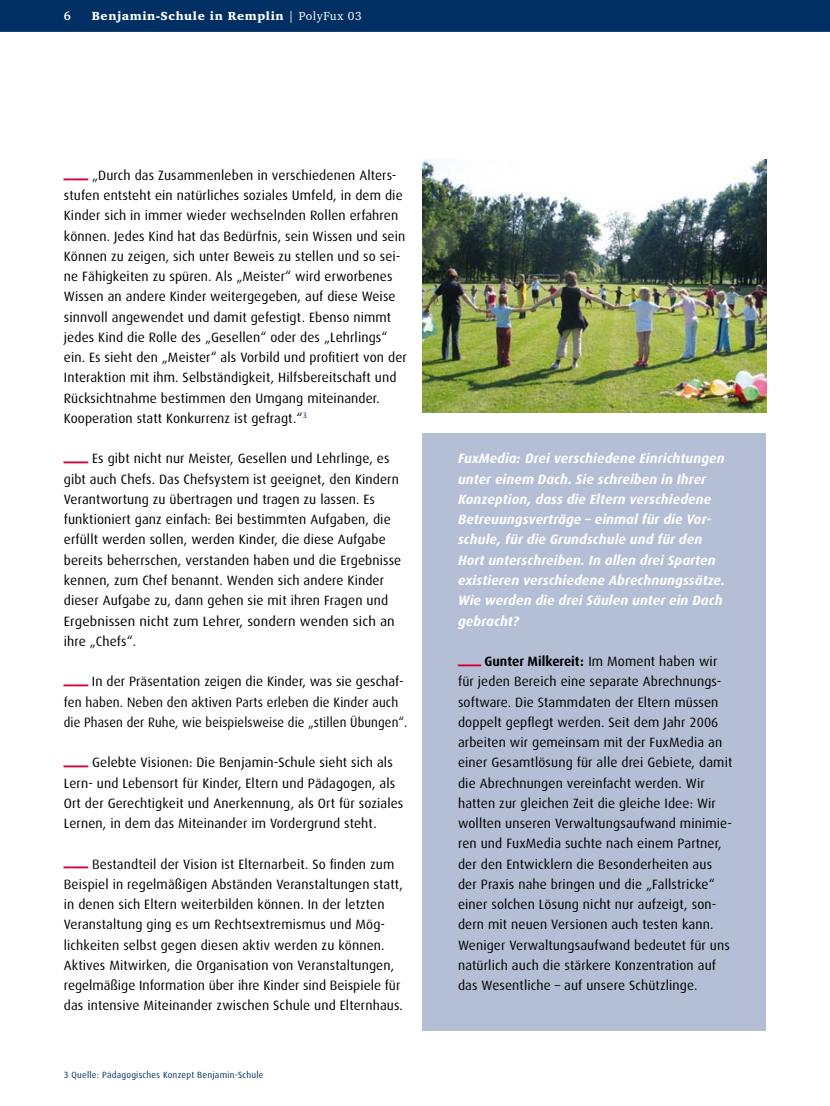
<style>
.page{position:relative;width:830px;height:1106px;background:#fff}
.page>*{position:absolute;margin:0;border:0;box-sizing:border-box;transform-origin:0 0}
.t1{font:13.5px/20.2px "Dax";letter-spacing:.01em;color:#000}
.t2{font:italic 700 13.5px/20.2px "Dax";letter-spacing:.01em;color:#fff}
.t3{font:900 12px "Charter IT Cby BT";letter-spacing:.05em;color:#fff}
.t4{font:700 12px "Charter IT Cby BT";color:#fff}
.t5{font:9px "Dax";letter-spacing:.025em;color:#003063}
.s1{font-weight:400}
.s2{font-weight:700}
</style>
<div class="page">
<div style="left:0;top:0;width:829px;height:32px;background:#003063"></div>
<img style="left:422px;top:160px;width:343px;height:252px">
<div style="left:422px;top:433px;width:343px;height:597px;background:#b4bfd6"></div>
<p class="t4" style="left:64px;top:9px;width:8px">6</p>
<p class="t3" style="left:92px;top:9px;width:271px">Benjamin-Schule in Remplin <span class="s1">| PolyFux 03</span></p>
<p class="t1" style="left:64px;top:165px;width:344px"><sup>___</sup> „Durch das Zusammenleben in verschiedenen Alters&shy;stufen entsteht ein natürliches soziales Umfeld, in dem die Kinder sich in immer wieder wechselnden Rollen erfahren können. Jedes Kind hat das Bedürfnis, sein Wissen und sein Können zu zeigen, sich unter Beweis zu stellen und so sei&shy;ne Fähigkeiten zu spüren. Als „Meister“ wird erworbenes Wissen an andere Kinder weitergegeben, auf diese Weise sinnvoll angewendet und damit gefestigt. Ebenso nimmt jedes Kind die Rolle des „Gesellen“ oder des „Lehrlings“ ein. Es sieht den „Meister“ als Vorbild und profitiert von der Interaktion mit ihm. Selbständigkeit, Hilfsbereitschaft und Rücksichtnahme bestimmen den Umgang miteinander.<br>Kooperation statt Konkurrenz ist gefragt.“<sup>3</sup></p>
<p class="t1" style="left:64px;top:449px;width:339px"><sup>___</sup> Es gibt nicht nur Meister, Gesellen und Lehrlinge, es gibt auch Chefs. Das Chefsystem ist geeignet, den Kindern Verantwortung zu übertragen und tragen zu lassen. Es funktioniert ganz einfach: Bei bestimmten Aufgaben, die erfüllt werden sollen, werden Kinder, die diese Aufgabe bereits beherrschen, verstanden haben und die Ergebnisse kennen, zum Chef benannt. Wenden sich andere Kinder dieser Aufgabe zu, dann gehen sie mit ihren Fragen und Ergebnissen nicht zum Lehrer, sondern wenden sich an ihre „Chefs“.</p>
<p class="t1" style="left:64px;top:671px;width:345px"><sup>___</sup> In der Präsentation zeigen die Kinder, was sie geschaf&shy;fen haben. Neben den aktiven Parts erleben die Kinder auch die Phasen der Ruhe, wie beispielsweise die „stillen Übungen“.</p>
<p class="t1" style="left:64px;top:752px;width:341px"><sup>___</sup> Gelebte Visionen: Die Benjamin-Schule sieht sich als Lern- und Lebensort für Kinder, Eltern und Pädagogen, als Ort der Gerechtigkeit und Anerkennung, als Ort für soziales Lernen, in dem das Miteinander im Vordergrund steht.</p>
<p class="t1" style="left:64px;top:854px;width:340px"><sup>___</sup> Bestandteil der Vision ist Elternarbeit. So finden zum Beispiel in regelmäßigen Abständen Veranstaltungen statt, in denen sich Eltern weiterbilden können. In der letzten Veranstaltung ging es um Rechtsextremismus und Mög&shy;lichkeiten selbst gegen diesen aktiv werden zu können.<br>Aktives Mitwirken, die Organisation von Veranstaltungen, regelmäßige Information über ihre Kinder sind Beispiele für das intensive Miteinander zwischen Schule und Elternhaus.</p>
<p class="t5" style="left:64px;top:1070px;width:201px">3 Quelle: Pädagogisches Konzept Benjamin-Schule</p>
<p class="t2" style="left:458px;top:449px;width:268px">FuxMedia: Drei verschiedene Einrichtungen unter einem Dach. Sie schreiben in Ihrer Konzeption, dass die Eltern verschiedene Betreuungsverträge – einmal für die Vor&shy;schule, für die Grundschule und für den Hort unterschreiben. In allen drei Sparten existieren verschiedene Abrechnungssätze.<br>Wie werden die drei Säulen unter ein Dach gebracht?</p>
<p class="t1" style="left:458px;top:651px;width:276px"><sup>___</sup> <span class="s2">Gunter Milkereit:</span> Im Moment haben wir für jeden Bereich eine separate Abrechnungs&shy;software. Die Stammdaten der Eltern müssen doppelt gepflegt werden. Seit dem Jahr 2006 arbeiten wir gemeinsam mit der FuxMedia an einer Gesamtlösung für alle drei Gebiete, damit die Abrechnungen vereinfacht werden. Wir hatten zur gleichen Zeit die gleiche Idee: Wir wollten unseren Verwaltungsaufwand minimie&shy;ren und FuxMedia suchte nach einem Partner, der den Entwicklern die Besonderheiten aus der Praxis nahe bringen und die „Fallstricke“ einer solchen Lösung nicht nur aufzeigt, son&shy;dern mit neuen Versionen auch testen kann.<br>Weniger Verwaltungsaufwand bedeutet für uns natürlich auch die stärkere Konzentration auf das Wesentliche – auf unsere Schützlinge.</p>
</div>
